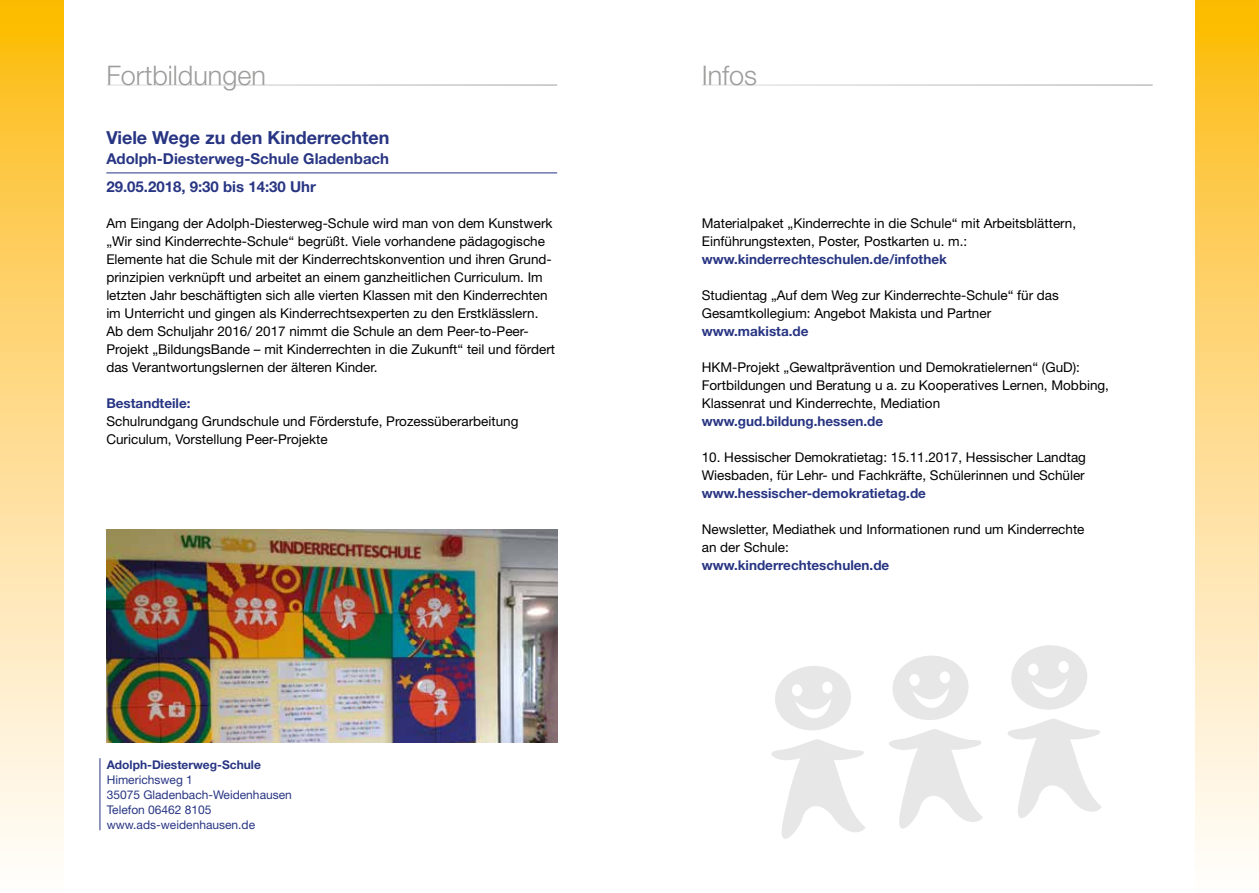
<style>
.page{position:relative;width:1259px;height:893px;background:#fff}
.page>*{position:absolute;margin:0;border:0;box-sizing:border-box;transform-origin:0 0}
.t1{font:300 27px "Helvetica Neue";color:#9d9d9c}
.t2{font:700 18px "Helvetica Neue";color:#283583}
.t3{font:700 15px/28.5px "Helvetica Neue";color:#283583}
.t4{font:13.5px/18px "Helvetica Neue";color:#000}
.t5{font:700 13.5px "Helvetica Neue";color:#283583}
.t6{font:12px/15px "Helvetica Neue";color:#283583}
.t7{font:700 12px "Helvetica Neue";color:#283583}
</style>
<div class="page">
<svg style="left:0;top:0;width:64px;height:852px;background:#fedb88"></svg>
<svg style="left:1195px;top:0;width:64px;height:852px;background:#fedb88"></svg>
<img style="left:106px;top:529px;width:451px;height:213px">
<hr style="left:106px;top:173px;width:451px;height:1px;background:#283583">
<hr style="left:100px;top:758px;width:1px;height:72px;background:#283583">
<svg style="left:1011px;top:645px;width:76px;height:65px"></svg>
<svg style="left:1007px;top:719px;width:95px;height:99px"></svg>
<svg style="left:892px;top:655px;width:77px;height:65px"></svg>
<svg style="left:889px;top:729px;width:94px;height:100px"></svg>
<svg style="left:775px;top:666px;width:76px;height:64px"></svg>
<svg style="left:771px;top:739px;width:94px;height:100px"></svg>
<h1 class="t1" style="left:106px;top:59px;width:161px">Fortbildungen</h1>
<h1 class="t1" style="left:702px;top:59px;width:57px">Infos</h1>
<h2 class="t2" style="left:106px;top:127px;width:285px">Viele Wege zu den Kinderrechten</h2>
<p class="t3" style="left:106px;top:144px;width:284px">Adolph-Diesterweg-Schule Gladenbach<br>29.05.2018, 9:30 bis 14:30 Uhr</p>
<p class="t4" style="left:106px;top:214px;width:450px">Am Eingang der Adolph-Diesterweg-Schule wird man von dem Kunstwerk „Wir sind Kinderrechte-Schule“ begrüßt. Viele vorhandene pädagogische Elemente hat die Schule mit der Kinderrechtskonvention und ihren Grund&shy;prinzipien verknüpft und arbeitet an einem ganzheitlichen Curriculum. Im letzten Jahr beschäftigten sich alle vierten Klassen mit den Kinderrechten im Unterricht und gingen als Kinderrechtsexperten zu den Erstklässlern.<br>Ab dem Schuljahr 2016/ 2017 nimmt die Schule an dem Peer-to-Peer-Projekt „BildungsBande – mit Kinderrechten in die Zukunft“ teil und fördert das Verantwortungslernen der älteren Kinder.</p>
<p class="t5" style="left:106px;top:394px;width:86px">Bestandteile:</p>
<p class="t4" style="left:106px;top:411px;width:414px">Schulrundgang Grundschule und Förderstufe, Prozessüberarbeitung<br>Curiculum, Vorstellung Peer-Projekte</p>
<p class="t7" style="left:107px;top:757px;width:156px">Adolph-Diesterweg-Schule</p>
<p class="t6" style="left:107px;top:772px;width:187px">Himerichsweg 1<br>35075 Gladenbach-Weidenhausen<br>Telefon 06462 8105 www.ads-weidenhausen.de</p>
<p class="t4" style="left:702px;top:214px;width:376px">Materialpaket „Kinderrechte in die Schule“ mit Arbeitsblättern,<br>Einführungstexten, Poster, Postkarten u. m.:</p>
<p class="t5" style="left:702px;top:250px;width:246px">www.kinderrechteschulen.de/infothek</p>
<p class="t4" style="left:702px;top:286px;width:359px">Studientag „Auf dem Weg zur Kinderrechte-Schule“ für das<br>Gesamtkollegium: Angebot Makista und Partner</p>
<p class="t5" style="left:702px;top:322px;width:108px">www.makista.de</p>
<p class="t4" style="left:702px;top:357px;width:409px">HKM-Projekt „Gewaltprävention und Demokratielernen“ (GuD):<br>Fortbildungen und Beratung u a. zu Kooperatives Lernen, Mobbing,<br>Klassenrat und Kinderrechte, Mediation</p>
<p class="t5" style="left:702px;top:412px;width:183px">www.gud.bildung.hessen.de</p>
<p class="t4" style="left:702px;top:447px;width:386px">10. Hessischer Demokratietag: 15.11.2017, Hessischer Landtag<br>Wiesbaden, für Lehr- und Fachkräfte, Schülerinnen und Schüler</p>
<p class="t5" style="left:702px;top:484px;width:226px">www.hessischer-demokratietag.de</p>
<p class="t4" style="left:702px;top:519px;width:384px">Newsletter, Mediathek und Informationen rund um Kinderrechte an der Schule:</p>
<p class="t5" style="left:702px;top:556px;width:189px">www.kinderrechteschulen.de</p>
</div>
